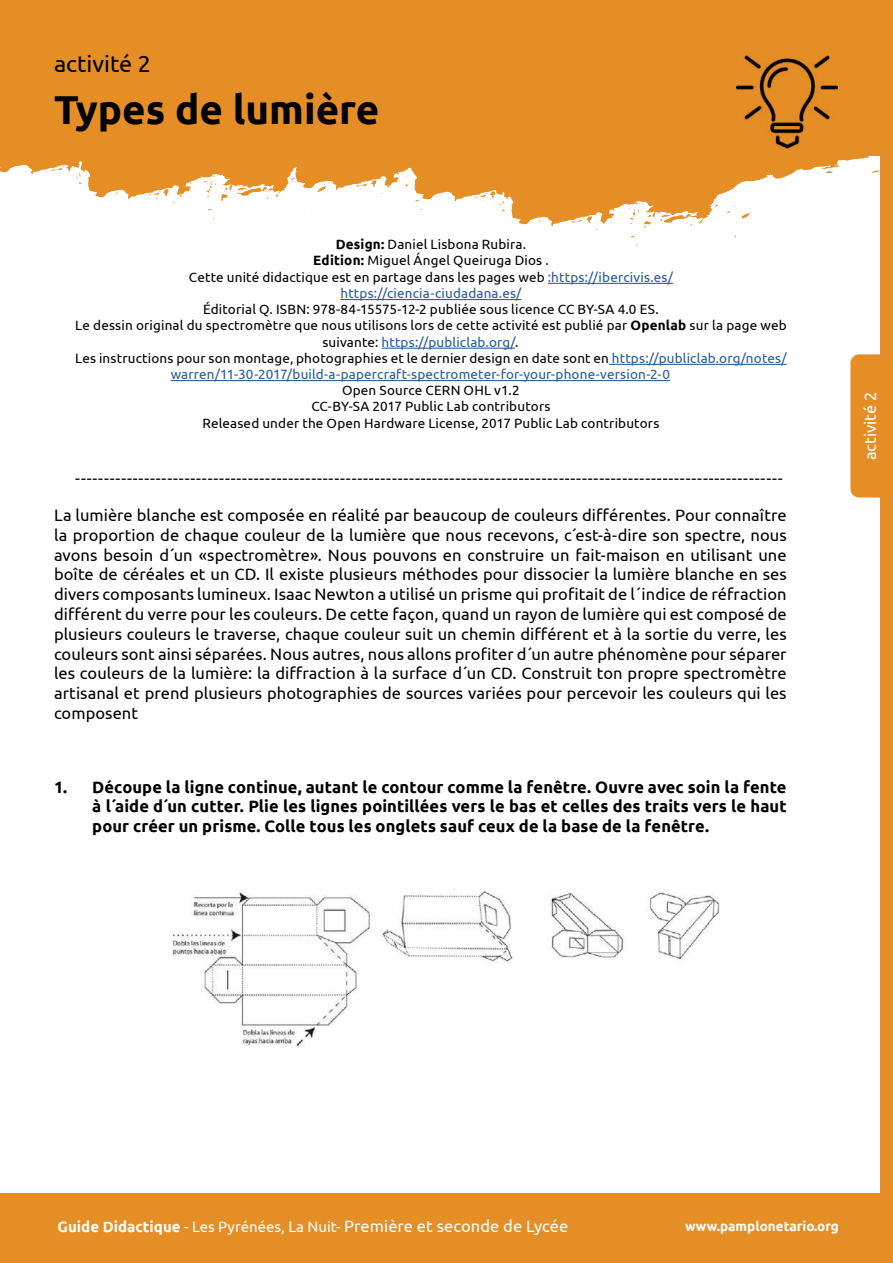
<style>
.page{position:relative;width:893px;height:1263px;background:#fff}
.page>*{position:absolute;margin:0;border:0;box-sizing:border-box;transform-origin:0 0}
.t1{font:700 40.35px "Ubuntu";color:#000}
.t2{font:23.4px "Ubuntu";color:#000}
.t3{font:16.5px/19.8px "Ubuntu";color:#000;text-align:justify}
.t4{font:700 16.5px/19.8px "Ubuntu";letter-spacing:.005em;color:#000;text-align:justify}
.t5{font:16.5px "Ubuntu";color:#fff}
.t6{font:13.5px/16.2px "Ubuntu";letter-spacing:.01em;color:#000;text-align:center}
.t7{font:13.5px "Ubuntu";letter-spacing:.01em;color:#275b9b}
.t8{font:700 13.5px "Ubuntu";color:#fff}
.s1{font-weight:700}
.s2{color:#275b9b}
.s3{color:#000}
.s4{font-weight:700;font-size:15px}
.s5{font-size:15px}
</style>
<div class="page">
<svg style="left:0;top:155px;width:880px;height:71px"></svg>
<svg style="left:741px;top:213px;width:9px;height:5px"></svg>
<svg style="left:826px;top:171px;width:7px;height:2px"></svg>
<svg style="left:699px;top:220px;width:4px;height:4px"></svg>
<svg style="left:872px;top:168px;width:8px;height:5px"></svg>
<svg style="left:317px;top:184px;width:9px;height:8px"></svg>
<svg style="left:276px;top:192px;width:4px;height:5px"></svg>
<svg style="left:727px;top:206px;width:8px;height:7px"></svg>
<svg style="left:291px;top:178px;width:4px;height:4px"></svg>
<svg style="left:839px;top:156px;width:20px;height:3px"></svg>
<svg style="left:602px;top:214px;width:10px;height:9px"></svg>
<svg style="left:356px;top:178px;width:40px;height:18px"></svg>
<svg style="left:147px;top:183px;width:44px;height:22px"></svg>
<svg style="left:572px;top:215px;width:20px;height:8px"></svg>
<svg style="left:629px;top:200px;width:63px;height:28px"></svg>
<svg style="left:51px;top:163px;width:34px;height:21px"></svg>
<svg style="left:475px;top:189px;width:34px;height:22px"></svg>
<svg style="left:203px;top:173px;width:66px;height:27px"></svg>
<div style="left:0;top:0;width:893px;height:155px;background:#e68e26"></div>
<div style="left:880px;top:0;width:13px;height:1263px;background:#e68e26"></div>
<div style="left:850px;top:354px;width:30px;height:143px;background:#e68e26"></div>
<div style="left:0;top:1194px;width:893px;height:69px;background:#e68e26"></div>
<hr style="left:548px;top:283px;width:125px;height:1px;background:#275b9b">
<hr style="left:340px;top:299px;width:181px;height:1px;background:#275b9b">
<hr style="left:382px;top:348px;width:133px;height:1px;background:#275b9b">
<hr style="left:609px;top:364px;width:178px;height:1px;background:#275b9b">
<hr style="left:171px;top:380px;width:499px;height:1px;background:#275b9b">
<img style="left:173px;top:889px;width:547px;height:157px">
<img style="left:736px;top:55px;width:101px;height:94px">
<h2 class="t2" style="left:54px;top:50px;width:98px">activité 2</h2>
<h1 class="t1" style="left:54px;top:85px;width:327px">Types de lumière</h1>
<p class="t6" style="left:189px;top:236px;width:485px"><span class="s1">Design:</span> Daniel Lisbona Rubira.<br><span class="s1">Edition:</span> Miguel Ángel Queiruga Dios .<br>Cette unité didactique est en partage dans les pages web <span class="s2">:https://ibercivis.es/ https://ciencia-ciudadana.es/</span></p>
<p class="t6" style="left:203px;top:301px;width:457px">Éditorial Q. ISBN: 978-84-15575-12-2 publiée sous licence CC BY-SA 4.0 ES.</p>
<p class="t6" style="left:75px;top:317px;width:713px">Le dessin original du spectromètre que nous utilisons lors de cette activité est publié par <span class="s1">Openlab</span> sur la page web</p>
<p class="t7" style="left:322px;top:333px;width:197px"><span class="s3">suivante:</span> https://publiclab.org/<span class="s3">.</span></p>
<p class="t6" style="left:75px;top:349px;width:713px">Les instructions pour son montage, photographies et le dernier design en date sont en <span class="s2">https://publiclab.org/notes/</span></p>
<p class="t7" style="left:171px;top:366px;width:501px">warren/11-30-2017/build-a-papercraft-spectrometer-for-your-phone-version-2-0</p>
<p class="t6" style="left:202px;top:382px;width:459px">Open Source CERN OHL v1.2<br>CC-BY-SA 2017 Public Lab contributors<br>Released under the Open Hardware License, 2017 Public Lab contributors</p>
<p class="t3" style="left:75px;top:468px;width:709px">---------------------------------------------------------------------------------------------------------------------------</p>
<p class="t3" style="left:54px;top:505px;width:734px">La lumière blanche est composée en réalité par beaucoup de couleurs différentes. Pour connaître la proportion de chaque couleur de la lumière que nous recevons, c´est-à-dire son spectre, nous avons besoin d´un «spectromètre». Nous pouvons en construire un fait-maison en utilisant une boîte de céréales et un CD. Il existe plusieurs méthodes pour dissocier la lumière blanche en ses divers composants lumineux. Isaac Newton a utilisé un prisme qui profitait de l´indice de réfraction différent du verre pour les couleurs. De cette façon, quand un rayon de lumière qui est composé de plusieurs couleurs le traverse, chaque couleur suit un chemin différent et à la sortie du verre, les couleurs sont ainsi séparées. Nous autres, nous allons profiter d´un autre phénomène pour séparer les couleurs de la lumière: la diffraction à la surface d´un CD. Construit ton propre spectromètre artisanal et prend plusieurs photographies de sources variées pour percevoir les couleurs qui les composent</p>
<p class="t4" style="left:92px;top:776px;width:696px;text-indent:-38px">1. Découpe la ligne continue, autant le contour comme la fenêtre. Ouvre avec soin la fente à l´aide d´un cutter. Plie les lignes pointillées vers le bas et celles des traits vers le haut pour créer un prisme. Colle tous les onglets sauf ceux de la base de la fenêtre.</p>
<p class="t5" style="left:860px;top:460px;width:70px;rotate:-90deg">activité 2</p>
<p class="t5" style="left:58px;top:1216px;width:512px"><span class="s4">Guide Didactique</span> <span class="s5">- Les Pyrénées, La Nuit-</span> Première et seconde de Lycée</p>
<p class="t8" style="left:685px;top:1218px;width:155px">www.pamplonetario.org</p>
</div>
